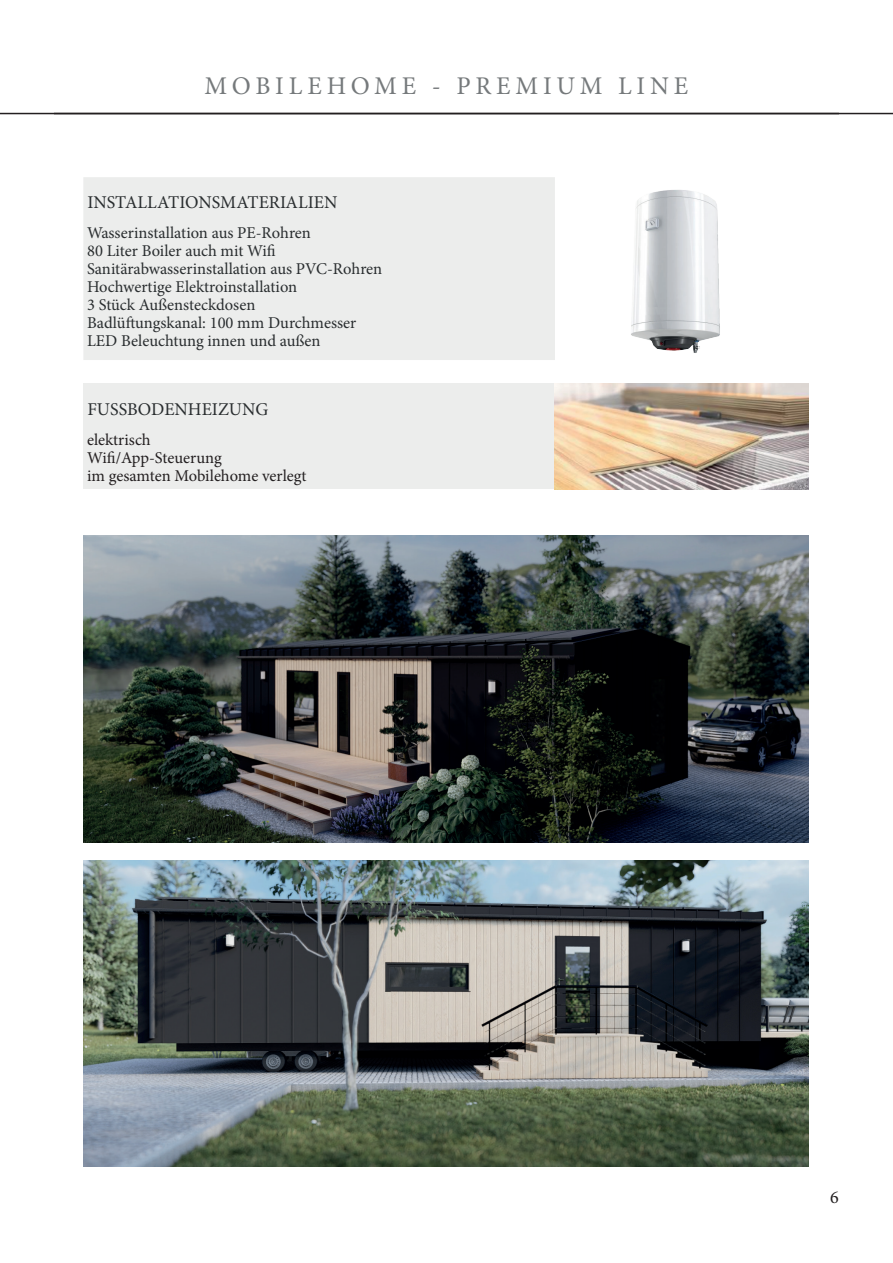
<style>
.page{position:relative;width:893px;height:1263px;background:#fff}
.page>*{position:absolute;margin:0;border:0;box-sizing:border-box;transform-origin:0 0}
.t1{font:25.5px "Minion Pro";letter-spacing:.19em;color:#75797b}
.t2{font:18px "Minion Pro";color:#292d2f}
.t3{font:18px "Minion Pro";color:#231f20}
.t4{font:16.5px "Minion Pro";color:#292d2f}
.t5{font:16.5px "Minion Pro";letter-spacing:-.025em;color:#231f20}
</style>
<div class="page">
<hr style="left:0;top:113px;width:893px;height:1px;background:#231f20">
<div style="left:83px;top:177px;width:472px;height:183px;background:#ecedec"></div>
<img style="left:631px;top:190px;width:89px;height:163px">
<div style="left:83px;top:384px;width:472px;height:105px;background:#ecedec"></div>
<img style="left:555px;top:384px;width:253px;height:105px">
<img style="left:83px;top:536px;width:725px;height:306px">
<img style="left:83px;top:860px;width:725px;height:306px">
<p class="t1" style="left:205px;top:68px;width:485px">MOBILEHOME - PREMIUM LINE</p>
<p class="t2" style="left:87px;top:190px;width:252px">INSTALLATIONSMATERIALIEN</p>
<p class="t4" style="left:87px;top:222px;width:225px">Wasserinstallation aus PE-Rohren</p>
<p class="t4" style="left:87px;top:240px;width:190px">80 Liter Boiler auch mit Wifi</p>
<p class="t4" style="left:87px;top:258px;width:297px">Sanitärabwasserinstallation aus PVC-Rohren</p>
<p class="t4" style="left:87px;top:276px;width:212px">Hochwertige Elektroinstallation</p>
<p class="t4" style="left:87px;top:294px;width:170px">3 Stück Außensteckdosen</p>
<p class="t4" style="left:87px;top:312px;width:271px">Badlüftungskanal: 100 mm Durchmesser</p>
<p class="t4" style="left:87px;top:330px;width:235px">LED Beleuchtung innen und außen</p>
<p class="t2" style="left:87px;top:397px;width:182px">FUSSBODENHEIZUNG</p>
<p class="t5" style="left:87px;top:428px;width:65px">elektrisch</p>
<p class="t5" style="left:87px;top:446px;width:136px">Wifi/App-Steuerung</p>
<p class="t5" style="left:87px;top:464px;width:221px">im gesamten Mobilehome verlegt</p>
<p class="t3" style="left:830px;top:1185px;width:10px">6</p>
</div>
